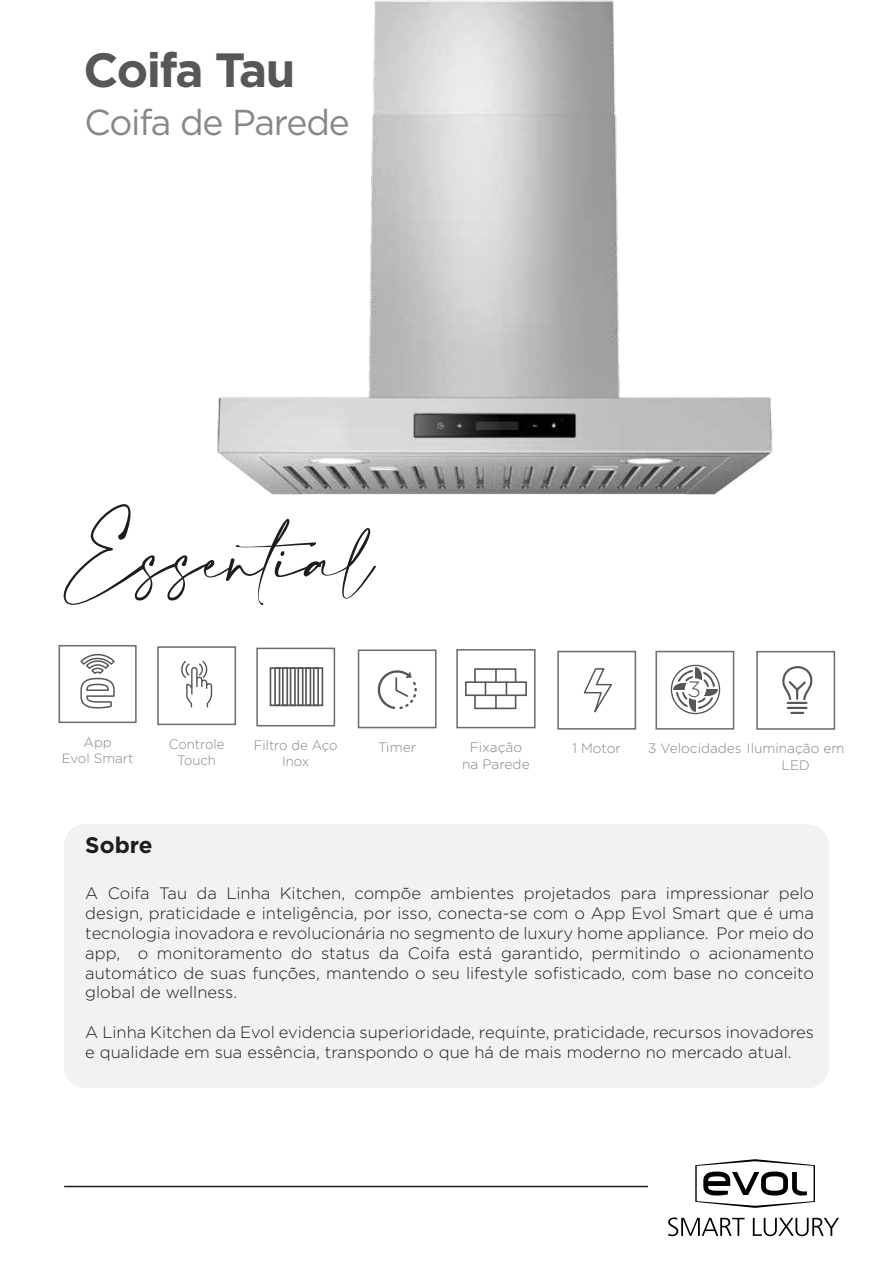
<style>
.page{position:relative;width:893px;height:1263px;background:#fff}
.page>*{position:absolute;margin:0;border:0;box-sizing:border-box;transform-origin:0 0}
.t1{font:700 48px "Gotham";letter-spacing:-.035em;color:#575756}
.t2{font:36px "Gotham";letter-spacing:-.03em;color:#878787}
.t3{font:700 22.5px "Gotham";color:#1d1d1b}
.t4{font:300 22.2px "Gotham Rounded";color:#575756}
.t5{font:300 16.5px/19.8px "Gotham";color:#1d1d1b;text-align:justify}
.t6{font:300 13.8px "Gotham Rounded";color:#858584}
.t7{font:300 13.65px/16.5px "Gotham Rounded";color:#858584}
.t8{font:300 13.65px/16.4px "Gotham Rounded";color:#858584;text-align:center;scale:.96 1}
.t9{font:300 13.35px/16px "Gotham Rounded";color:#858584;text-align:center}
</style>
<div class="page">
<div style="left:64px;top:824px;width:765px;height:264px;background:#f2f2f2;border-radius:21px"></div>
<hr style="left:64px;top:1186px;width:584px;height:1px;background:#1d1d1b">
<svg style="left:695px;top:1159px;width:120px;height:49px"></svg>
<svg style="left:668px;top:1217px;width:77px;height:19px"></svg>
<svg style="left:753px;top:1218px;width:86px;height:18px"></svg>
<svg style="left:64px;top:504px;width:312px;height:101px"></svg>
<div style="left:756px;top:651px;width:79px;height:79px;border:2px solid #706f6f"></div>
<svg style="left:782px;top:666px;width:31px;height:48px"></svg>
<div style="left:655px;top:651px;width:79px;height:79px;border:2px solid #706f6f"></div>
<svg style="left:671px;top:665px;width:49px;height:49px"></svg>
<div style="left:557px;top:651px;width:79px;height:79px;border:2px solid #706f6f"></div>
<svg style="left:583px;top:668px;width:29px;height:45px"></svg>
<div style="left:456px;top:649px;width:80px;height:79px;border:2px solid #706f6f"></div>
<svg style="left:465px;top:668px;width:62px;height:29px"></svg>
<div style="left:474px;top:694px;width:23px;height:15px;border:2px solid #575756"></div>
<div style="left:495px;top:694px;width:21px;height:15px;border:2px solid #575756"></div>
<div style="left:157px;top:646px;width:79px;height:79px;border:2px solid #706f6f"></div>
<svg style="left:181px;top:661px;width:31px;height:46px"></svg>
<div style="left:256px;top:648px;width:79px;height:78px;border:2px solid #706f6f"></div>
<div style="left:270px;top:667px;width:53px;height:39px;border:2px solid #575756"></div>
<div style="left:274px;top:667px;width:6px;height:39px;border:2px solid #575756"></div>
<div style="left:282px;top:667px;width:6px;height:39px;border:2px solid #575756"></div>
<div style="left:290px;top:667px;width:6px;height:39px;border:2px solid #575756"></div>
<div style="left:297px;top:667px;width:6px;height:39px;border:2px solid #575756"></div>
<div style="left:305px;top:667px;width:6px;height:39px;border:2px solid #575756"></div>
<div style="left:313px;top:667px;width:6px;height:39px;border:2px solid #575756"></div>
<div style="left:358px;top:649px;width:79px;height:79px;border:2px solid #706f6f"></div>
<svg style="left:378px;top:670px;width:39px;height:39px"></svg>
<div style="left:59px;top:645px;width:78px;height:78px;border:2px solid #706f6f"></div>
<svg style="left:80px;top:653px;width:35px;height:56px"></svg>
<img style="left:196px;top:0;width:577px;height:522px">
<h1 class="t1" style="left:84px;top:42px;width:213px">Coifa Tau</h1>
<h2 class="t2" style="left:84px;top:99px;width:267px">Coifa de Parede</h2>
<p class="t9" style="left:62px;top:733px;width:73px">App<br>Evol Smart</p>
<p class="t8" style="left:169px;top:735px;width:59px">Controle<br>Touch</p>
<p class="t8" style="left:254px;top:736px;width:89px">Filtro de Aço<br>Inox</p>
<p class="t7" style="left:378px;top:738px;width:40px">Timer</p>
<p class="t6" style="left:470px;top:738px;width:54px">Fixação</p>
<p class="t7" style="left:572px;top:739px;width:50px">1 Motor</p>
<p class="t6" style="left:462px;top:754px;width:69px">na Parede</p>
<h3 class="t4" style="left:687px;top:674px;width:15px">3</h3>
<p class="t7" style="left:782px;top:739px;width:64px;text-indent:-133px">3 Velocidades Iluminação em<br>LED</p>
<h3 class="t3" style="left:85px;top:831px;width:69px">Sobre</h3>
<p class="t5" style="left:85px;top:883px;width:730px">A Coifa Tau da Linha Kitchen, compõe ambientes projetados para impressionar pelo design, praticidade e inteligência, por isso, conecta-se com o App Evol Smart que é uma tecnologia inovadora e revolucionária no segmento de luxury home appliance. Por meio do app, o monitoramento do status da Coifa está garantido, permitindo o acionamento automático de suas funções, mantendo o seu lifestyle sofisticado, com base no conceito global de wellness.</p>
<p class="t5" style="left:85px;top:1022px;width:730px">A Linha Kitchen da Evol evidencia superioridade, requinte, praticidade, recursos inovadores e qualidade em sua essência, transpondo o que há de mais moderno no mercado atual.</p>
</div>
